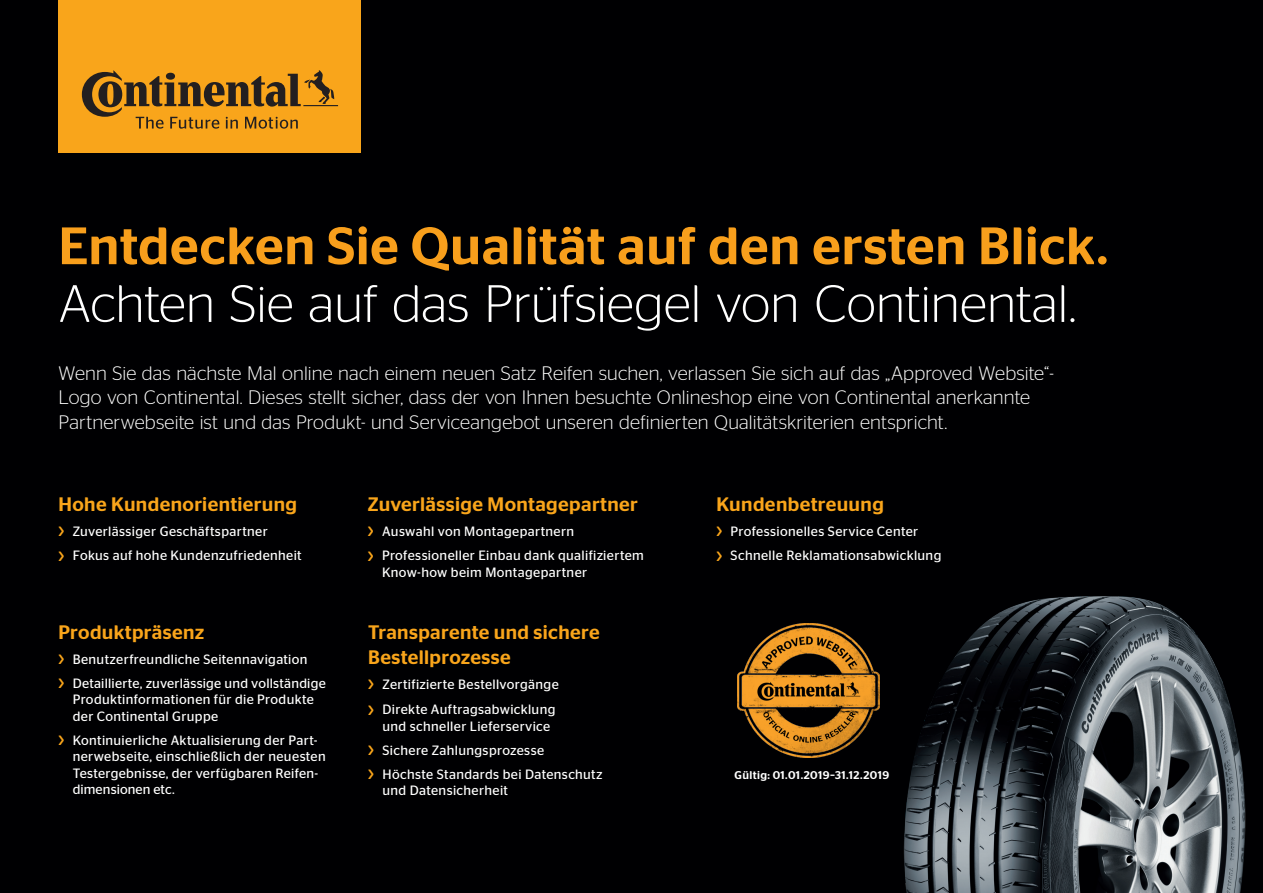
<style>
.page{position:relative;width:1263px;height:893px;background:#000002}
.page>*{position:absolute;margin:0;border:0;box-sizing:border-box;transform-origin:0 0}
.t1{font:300 52.5px "Continental Stag Sans";color:#fff}
.t2{font:500 52.5px "Continental Stag Sans";letter-spacing:.015em;color:#f89f1c}
.t3{font:300 19.5px/24.8px "Continental Stag Sans";letter-spacing:.01em;color:#fff}
.t4{font:500 19.5px/24.8px "Continental Stag Sans";letter-spacing:.02em;color:#f9a51b}
.t5{font:13.5px/24px "Continental Stag Sans";letter-spacing:.025em;color:#fff}
.t6{font:500 13.5px/24.6px "Continental Stag Sans";color:#f9a51b}
.t7{font:500 11.25px "Continental Stag Sans";letter-spacing:.035em;color:#fff}
</style>
<div class="page">
<div style="left:58px;top:0;width:303px;height:152px;background:#f9a51b"></div>
<svg style="left:82px;top:70px;width:256px;height:59px"></svg>
<img style="left:904px;top:596px;width:342px;height:297px">
<img style="left:738px;top:623px;width:141px;height:135px">
<h1 class="t2" style="left:59px;top:216px;width:1051px">Entdecken Sie Qualität auf den ersten Blick.</h1>
<h1 class="t1" style="left:59px;top:275px;width:1019px">Achten Sie auf das Prüfsiegel von Continental.</h1>
<p class="t3" style="left:58px;top:360px;width:997px">Wenn Sie das nächste Mal online nach einem neuen Satz Reifen suchen, verlassen Sie sich auf das „Approved Website“-<br>Logo von Continental. Dieses stellt sicher, dass der von Ihnen besuchte Onlineshop eine von Continental anerkannte<br>Partnerwebseite ist und das Produkt- und Serviceangebot unseren definierten Qualitätskriterien entspricht.</p>
<h2 class="t4" style="left:58px;top:492px;width:240px">Hohe Kundenorientierung</h2>
<p class="t5" style="left:73px;top:519px;width:231px">Zuverlässiger Geschäftspartner<br>Fokus auf hohe Kundenzufriedenheit</p>
<p class="t6" style="left:58px;top:519px;width:7px">&gt; &gt;</p>
<h2 class="t4" style="left:58px;top:620px;width:147px">Produktpräsenz</h2>
<p class="t5" style="left:73px;top:647px;width:255px">Benutzerfreundliche Seitennavigation<br>Detaillierte, zuverlässige und vollständige</p>
<p class="t5" style="left:73px;top:691px;width:243px;line-height:16.5px">Produktinformationen für die Produkte der Continental Gruppe</p>
<p class="t5" style="left:73px;top:732px;width:255px;line-height:16.5px">Kontinuierliche Aktualisierung der Part&shy;nerwebseite, einschließlich der neuesten Testergebnisse, der verfügbaren Reifen&shy;dimensionen etc.</p>
<p class="t6" style="left:58px;top:647px;width:7px;line-height:24px">&gt; &gt;</p>
<p class="t6" style="left:58px;top:728px;width:7px">&gt;</p>
<h2 class="t4" style="left:368px;top:492px;width:272px">Zuverlässige Montagepartner</h2>
<p class="t5" style="left:382px;top:519px;width:263px">Auswahl von Montagepartnern<br>Professioneller Einbau dank qualifiziertem</p>
<p class="t5" style="left:382px;top:560px;width:207px">Know-how beim Montagepartner</p>
<p class="t6" style="left:368px;top:519px;width:7px">&gt; &gt;</p>
<h2 class="t4" style="left:368px;top:620px;width:233px">Transparente und sichere<br>Bestellprozesse</h2>
<p class="t5" style="left:382px;top:671px;width:178px;line-height:25.5px">Zertifizierte Bestellvorgänge<br>Direkte Auftragsabwicklung</p>
<p class="t5" style="left:382px;top:714px;width:222px">und schneller Lieferservice<br>Sichere Zahlungsprozesse<br>Höchste Standards bei Datenschutz</p>
<p class="t5" style="left:382px;top:778px;width:127px">und Datensicherheit</p>
<p class="t6" style="left:368px;top:671px;width:7px;line-height:25.8px">&gt; &gt;</p>
<p class="t6" style="left:368px;top:738px;width:7px;line-height:24px">&gt; &gt;</p>
<h2 class="t4" style="left:716px;top:492px;width:169px">Kundenbetreuung</h2>
<p class="t5" style="left:731px;top:519px;width:212px">Professionelles Service Center<br>Schnelle Reklamationsabwicklung</p>
<p class="t6" style="left:716px;top:519px;width:7px">&gt; &gt;</p>
<p class="t7" style="left:734px;top:769px;width:156px">Gültig: 01.01.2019–31.12.2019</p>
</div>
